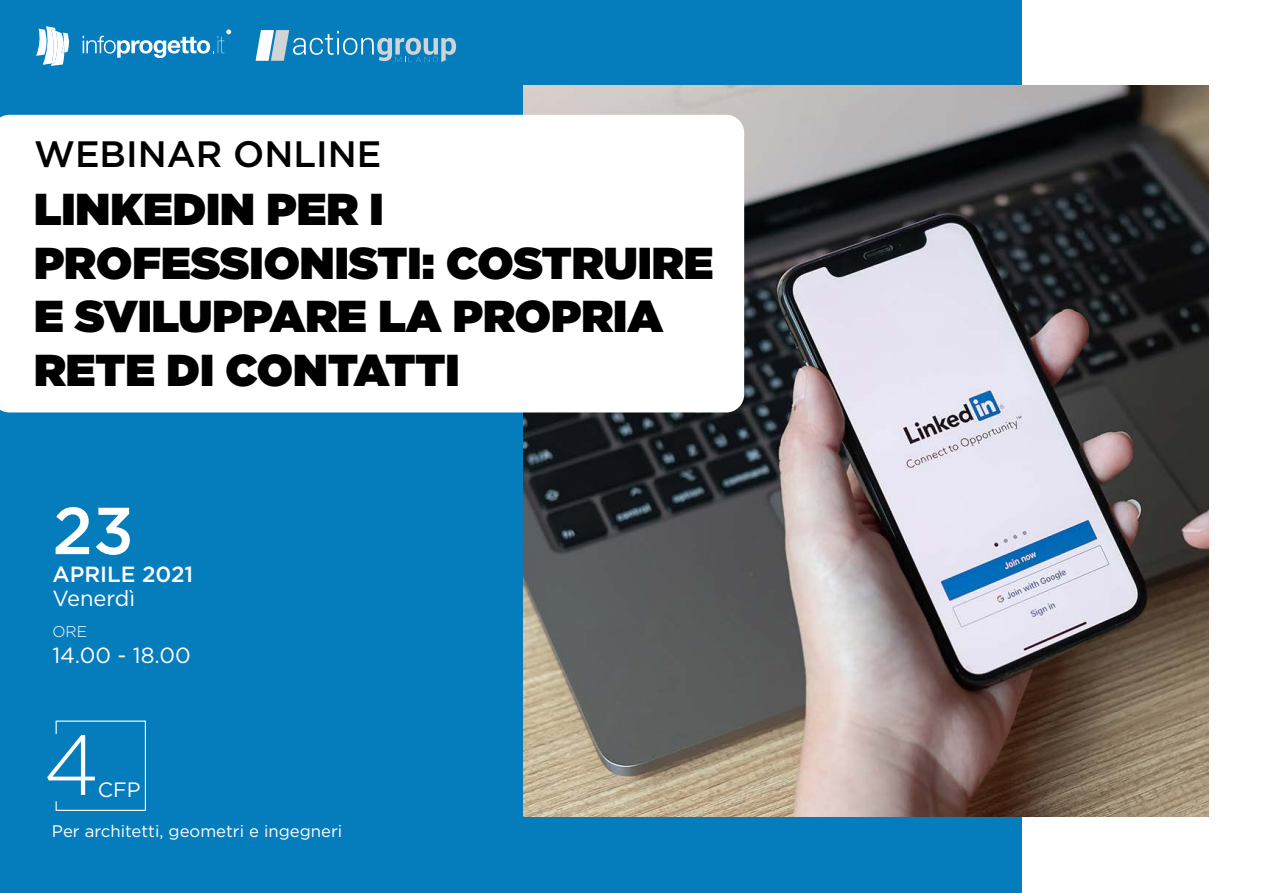
<style>
.page{position:relative;width:1263px;height:893px;background:#fff}
.page>*{position:absolute;margin:0;border:0;box-sizing:border-box;transform-origin:0 0}
.t1{font:300 84.9px "Gotham";color:#fff}
.t2{font:500 66.3px "Gotham";color:#fff}
.t3{font:900 44.55px/53.6px "Gotham";color:#000}
.t4{font:500 36.75px "Gotham";color:#000}
.t5{font:21.9px "Gotham";color:#fff}
.t6{font:500 21.9px "Gotham";color:#fff}
.t7{font:20.85px "Gotham";color:#fff}
.t8{font:16.8px "Gotham";color:#fff}
.t9{font:300 15.45px "Gotham";color:#fff}
</style>
<div class="page">
<div style="left:0;top:0;width:1021px;height:893px;background:#057dbc"></div>
<img style="left:523px;top:85px;width:686px;height:731px">
<div style="left:0;top:115px;width:744px;height:297px;background:#fff"></div>
<svg style="left:55px;top:720px;width:91px;height:91px"></svg>
<svg style="left:36px;top:26px;width:33px;height:40px"></svg>
<svg style="left:83px;top:29px;width:148px;height:29px"></svg>
<svg style="left:256px;top:30px;width:200px;height:32px"></svg>
<p class="t4" style="left:34px;top:129px;width:349px">WEBINAR ONLINE</p>
<p class="t3" style="left:34px;top:182px;width:681px">LINKEDIN PER I<br>PROFESSIONISTI: COSTRUIRE<br>E SVILUPPARE LA PROPRIA<br>RETE DI CONTATTI</p>
<h2 class="t2" style="left:52px;top:487px;width:83px">23</h2>
<p class="t6" style="left:52px;top:560px;width:142px">APRILE 2021</p>
<p class="t5" style="left:52px;top:584px;width:84px">Venerdì</p>
<p class="t9" style="left:52px;top:622px;width:36px">ORE</p>
<p class="t5" style="left:52px;top:642px;width:140px">14.00 - 18.00</p>
<h1 class="t1" style="left:43px;top:711px;width:58px">4</h1>
<p class="t7" style="left:98px;top:777px;width:44px">CFP</p>
<p class="t8" style="left:52px;top:820px;width:292px">Per architetti, geometri e ingegneri</p>
</div>
